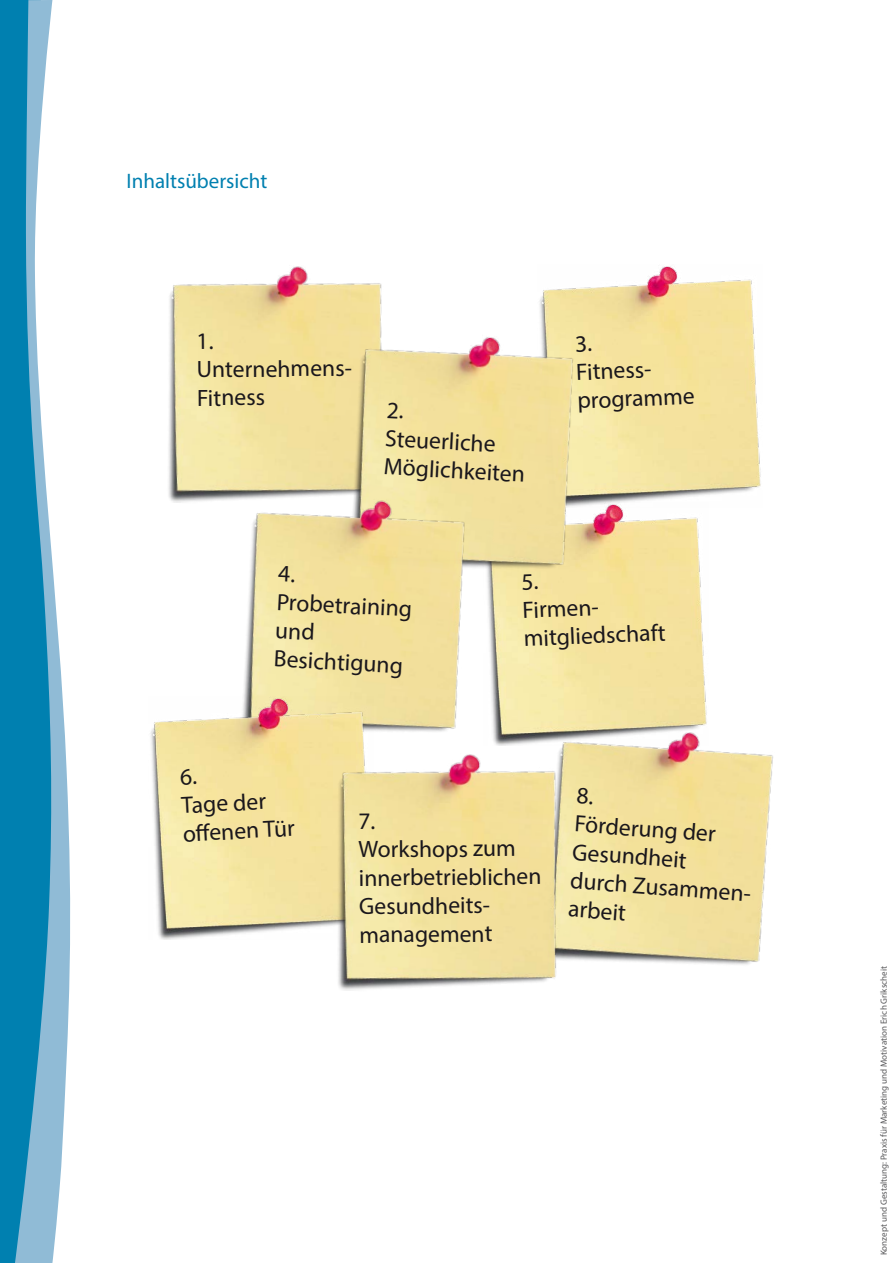
<style>
.page{position:relative;width:893px;height:1263px;background:#fff}
.page>*{position:absolute;margin:0;border:0;box-sizing:border-box;transform-origin:0 0}
.t1{font:23.7px/28.3px "Myriad Pro";letter-spacing:-.01em;color:#1a171c}
.t2{font:21px "Myriad Pro";color:#0080b0}
.t3{font:9px "Myriad Pro";color:#58585a}
</style>
<div class="page">
<div style="left:0;top:0;width:15px;height:1263px;background:#0080b0"></div>
<svg style="left:15px;top:0;width:56px;height:1263px"></svg>
<img style="left:562px;top:745px;width:211px;height:220px">
<img style="left:539px;top:266px;width:222px;height:236px">
<img style="left:487px;top:502px;width:220px;height:243px">
<img style="left:168px;top:266px;width:214px;height:237px">
<img style="left:340px;top:323px;width:246px;height:263px">
<img style="left:231px;top:487px;width:247px;height:245px">
<img style="left:150px;top:697px;width:224px;height:243px">
<img style="left:328px;top:747px;width:239px;height:244px">
<p class="t2" style="left:126px;top:168px;width:142px">Inhaltsübersicht</p>
<p class="t1" style="left:197px;top:326px;width:157px">1.<br>Unternehmens-<br>Fitness</p>
<p class="t1" style="left:388px;top:395px;width:145px;rotate:3deg">2.<br>Steuerliche<br>Möglichkeiten</p>
<p class="t1" style="left:574px;top:329px;width:119px;rotate:-3deg">3.<br>Fitness&shy;programme</p>
<p class="t1" style="left:279px;top:559px;width:137px;rotate:3deg">4.<br>Probetraining und<br>Besichtigung</p>
<p class="t1" style="left:520px;top:567px;width:143px;rotate:-3deg">5.<br>Firmen&shy;mitgliedschaft</p>
<p class="t1" style="left:179px;top:762px;width:118px;rotate:-3deg">6.<br>Tage der<br>off enen Tür</p>
<p class="t1" style="left:358px;top:806px;width:185px">7.<br>Workshops zum innerbetrieblichen<br>Gesundheits&shy;management</p>
<p class="t1" style="left:577px;top:781px;width:187px;rotate:4deg">8.<br>Förderung der<br>Gesundheit<br>durch Zusammen&shy;arbeit</p>
<p class="t3" style="left:878px;top:1255px;width:291px;rotate:-90deg">Konzept und Gestaltung: Praxis für Marketing und Motivation Erich Grikscheit</p>
</div>
